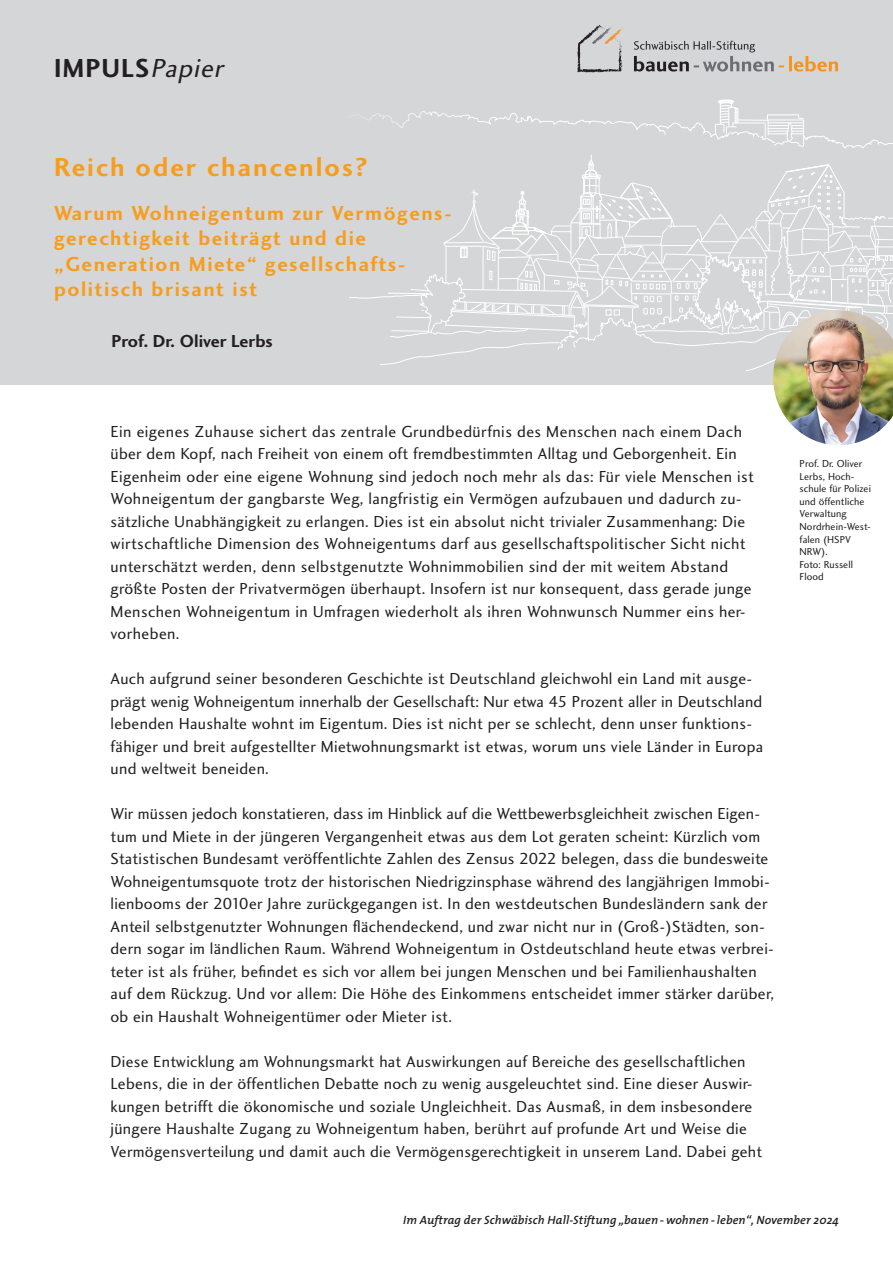
<style>
.page{position:relative;width:893px;height:1263px;background:#fff}
.page>*{position:absolute;margin:0;border:0;box-sizing:border-box;transform-origin:0 0}
.t1{font:27px "Charlotte Sans Bold Plain";letter-spacing:.075em;color:#f89c1c}
.t2{font:27px "Charlotte Sans Bold Plain";letter-spacing:.04em;color:#231f20}
.t3{font:21px/25.5px "Charlotte Sans Bold Plain";letter-spacing:.075em;color:#f89c1c}
.t4{font:18px "Charlotte Sans Bold Plain";color:#231f20}
.t5{font:16.5px/22.5px "Charlotte Sans Book Plain";letter-spacing:.02em;color:#231f20}
.t6{font:italic 600 12px "The Mix";letter-spacing:.01em;color:#231f20}
.t7{font:10.5px/12.6px "Charlotte Sans Book Plain";letter-spacing:.01em;color:#231f20}
.s1{font-family:"Charlotte Sans Book Plain";font-style:italic}
</style>
<div class="page">
<div style="left:0;top:0;width:893px;height:384px;background:#d5d6d7"></div>
<hr style="left:789px;top:56px;width:3px;height:15px;background:#f7931d">
<svg style="left:794px;top:56px;width:44px;height:16px"></svg>
<svg style="left:634px;top:41px;width:150px;height:31px"></svg>
<svg style="left:577px;top:25px;width:47px;height:48px"></svg>
<svg style="left:337px;top:99px;width:556px;height:286px"></svg>
<img style="left:773px;top:310px;width:120px;height:135px">
<h1 class="t2" style="left:54px;top:51px;width:197px">IMPULS<span class="s1">Papier</span></h1>
<h1 class="t1" style="left:54px;top:151px;width:315px">Reich oder chancenlos?</h1>
<p class="t3" style="left:54px;top:200px;width:399px">Warum Wohneigentum zur Vermögens&shy;gerechtigkeit beiträgt und die „Generation Miete“ gesellschafts&shy;politisch brisant ist</p>
<p class="t4" style="left:111px;top:330px;width:163px">Prof. Dr. Oliver Lerbs</p>
<p class="t5" style="left:111px;top:420px;width:645px">Ein eigenes Zuhause sichert das zentrale Grundbedürfnis des Menschen nach einem Dach über dem Kopf, nach Freiheit von einem oft fremdbestimmten Alltag und Geborgenheit. Ein Eigenheim oder eine eigene Wohnung sind jedoch noch mehr als das: Für viele Menschen ist Wohneigentum der gangbarste Weg, langfristig ein Vermögen aufzubauen und dadurch zu&shy;sätzliche Unabhängigkeit zu erlangen. Dies ist ein absolut nicht trivialer Zusammenhang: Die wirtschaftliche Dimension des Wohneigentums darf aus gesellschaftspolitischer Sicht nicht unterschätzt werden, denn selbstgenutzte Wohnimmobilien sind der mit weitem Abstand größte Posten der Privatvermögen überhaupt. Insofern ist nur konsequent, dass gerade junge Menschen Wohneigentum in Umfragen wiederholt als ihren Wohnwunsch Nummer eins her&shy;vorheben.</p>
<p class="t5" style="left:111px;top:667px;width:654px">Auch aufgrund seiner besonderen Geschichte ist Deutschland gleichwohl ein Land mit ausge&shy;prägt wenig Wohneigentum innerhalb der Gesellschaft: Nur etwa 45 Prozent aller in Deutschland lebenden Haushalte wohnt im Eigentum. Dies ist nicht per se schlecht, denn unser funktions&shy;fähiger und breit aufgestellter Mietwohnungsmarkt ist etwas, worum uns viele Länder in Europa und weltweit beneiden.</p>
<p class="t5" style="left:111px;top:802px;width:665px">Wir müssen jedoch konstatieren, dass im Hinblick auf die Wettbewerbsgleichheit zwischen Eigen&shy;tum und Miete in der jüngeren Vergangenheit etwas aus dem Lot geraten scheint: Kürzlich vom Statistischen Bundesamt veröffentlichte Zahlen des Zensus 2022 belegen, dass die bundesweite Wohneigentumsquote trotz der historischen Niedrigzinsphase während des langjährigen Immobi&shy;lienbooms der 2010er Jahre zurückgegangen ist. In den westdeutschen Bundesländern sank der Anteil selbstgenutzter Wohnungen flächendeckend, und zwar nicht nur in (Groß-)Städten, son&shy;dern sogar im ländlichen Raum. Während Wohneigentum in Ostdeutschland heute etwas verbrei&shy;teter ist als früher, befindet es sich vor allem bei jungen Menschen und bei Familienhaushalten auf dem Rückzug. Und vor allem: Die Höhe des Einkommens entscheidet immer stärker darüber, ob ein Haushalt Wohneigentümer oder Mieter ist.</p>
<p class="t5" style="left:111px;top:1050px;width:653px">Diese Entwicklung am Wohnungsmarkt hat Auswirkungen auf Bereiche des gesellschaftlichen Lebens, die in der öffentlichen Debatte noch zu wenig ausgeleuchtet sind. Eine dieser Auswir&shy;kungen betrifft die ökonomische und soziale Ungleichheit. Das Ausmaß, in dem insbesondere jüngere Haushalte Zugang zu Wohneigentum haben, berührt auf profunde Art und Weise die Vermögensverteilung und damit auch die Vermögensgerechtigkeit in unserem Land. Dabei geht</p>
<p class="t7" style="left:800px;top:457px;width:73px">Prof. Dr. Oliver<br>Lerbs, Hoch&shy;schule für Polizei und öffentliche<br>Verwaltung<br>Nordrhein-West&shy;falen (HSPV<br>NRW).<br>Foto: Russell<br>Flood</p>
<p class="t6" style="left:403px;top:1210px;width:437px">Im Auftrag der Schwäbisch Hall-Stiftung „bauen-wohnen-leben“, November 2024</p>
</div>
